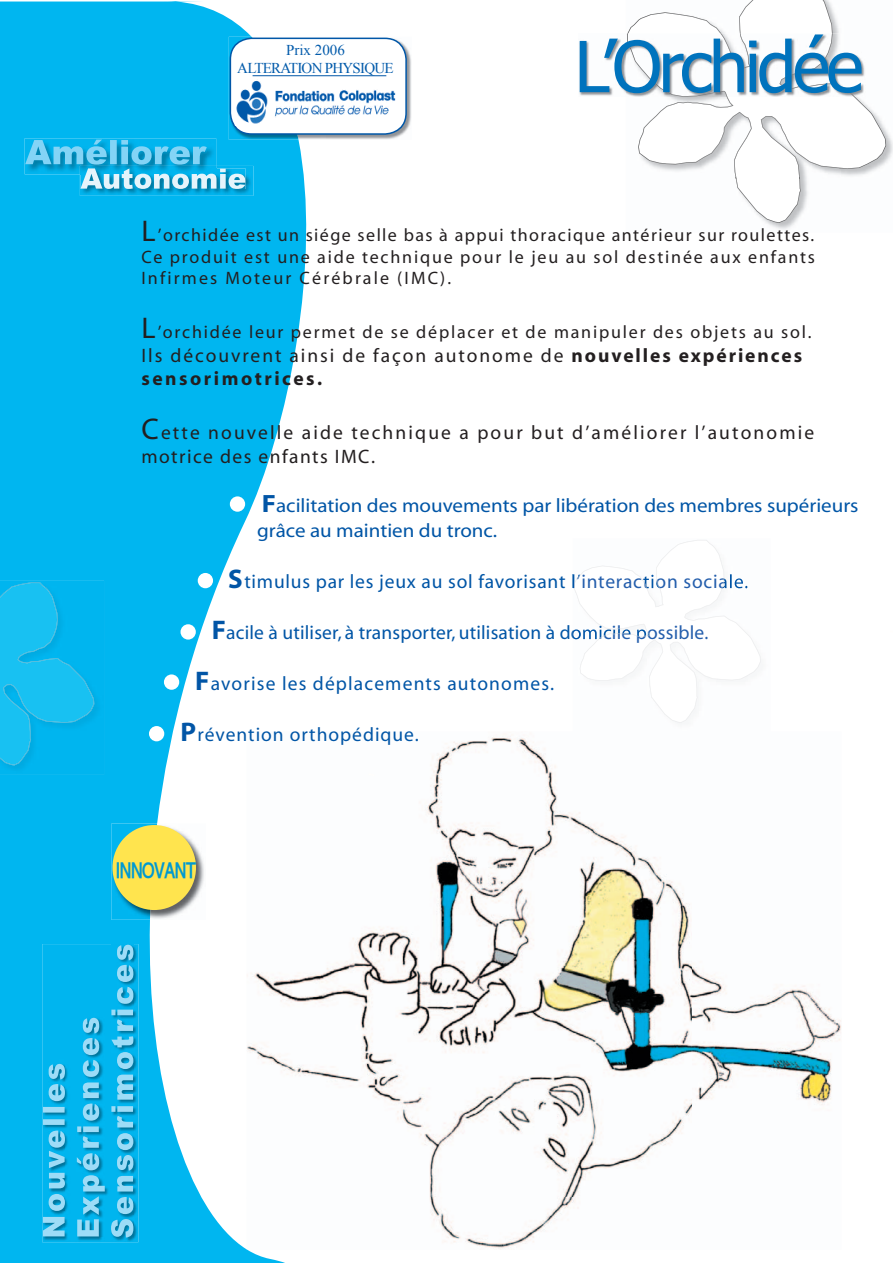
<style>
.page{position:relative;width:893px;height:1263px;background:#fff}
.page>*{position:absolute;margin:0;border:0;box-sizing:border-box;transform-origin:0 0}
.t1{font:70.5px "Tahoma";letter-spacing:-.05em;color:#0073bd}
.t2{font:700 27px "Myriad";color:#0155a6}
.t3{font:100 21.45px "Alps";letter-spacing:-.02em;color:#0099d1}
.t4{font:19.5px/25.5px "Myriad";color:#0155a6;scale:1.08 1}
.t5{font:19.5px/23.4px "Myriad";letter-spacing:.11em;color:#231f20}
.t6{font:700 19.5px/23.4px "Myriad";letter-spacing:.13em;color:#231f20}
.t7{font:19.5px "Myriad";letter-spacing:.01em;color:#22569f}
.t8{font:19.5px "Myriad";letter-spacing:.04em;color:#22569f}
.t9{font:19.5px "Myriad";letter-spacing:.06em;color:#0155a6}
.t10{font:19.5px "Myriad";letter-spacing:.05em;color:#0155a6}
.t11{font:18px/21.6px "Myriad";letter-spacing:.1em;color:#231f20;text-align:justify}
.t12{font:15px/18px "Times New Roman";letter-spacing:-.05em;color:#035bab;text-align:center}
.s1{font-size:30px}
.s2{font-weight:400}
.s3{font-weight:700;font-size:25.05px}
.s4{font-weight:700;font-size:27px}
</style>
<div class="page">
<img style="left:885px;top:128px;width:8px;height:35px">
<img style="left:767px;top:223px;width:28px;height:7px">
<img style="left:765px;top:222px;width:31px;height:1px">
<svg style="left:634px;top:0;width:251px;height:222px"></svg>
<img style="left:322px;top:737px;width:519px;height:513px">
<svg style="left:0;top:1px;width:322px;height:1262px;fill:#00b6f0"></svg>
<img style="left:157px;top:824px;width:49px;height:96px">
<img style="left:111px;top:824px;width:46px;height:96px">
<div style="left:112px;top:825px;width:84px;height:85px;background:#ffe44e;border-radius:50%"></div>
<img style="left:25px;top:138px;width:191px;height:36px">
<img style="left:25px;top:140px;width:182px;height:25px">
<img style="left:42px;top:944px;width:96px;height:298px">
<img style="left:43px;top:1217px;width:22px;height:19px">
<img style="left:43px;top:1064px;width:22px;height:147px">
<img style="left:77px;top:1018px;width:28px;height:218px">
<img style="left:111px;top:1219px;width:22px;height:18px">
<img style="left:111px;top:945px;width:22px;height:269px">
<img style="left:80px;top:166px;width:173px;height:30px">
<img style="left:80px;top:166px;width:136px;height:2px">
<img style="left:80px;top:168px;width:166px;height:21px">
<img style="left:80px;top:168px;width:136px;height:6px">
<svg style="left:367px;top:773px;width:9px;height:4px"></svg>
<img style="left:0;top:581px;width:104px;height:194px">
<svg style="left:0;top:583px;width:94px;height:182px;background:#0fbbef"></svg>
<img style="left:573px;top:629px;width:2px;height:11px">
<svg style="left:575px;top:540px;width:185px;height:182px"></svg>
<div style="left:230px;top:496px;width:15px;height:16px;background:#fff;border-radius:50%"></div>
<img style="left:579px;top:34px;width:286px;height:63px">
<img style="left:627px;top:34px;width:228px;height:63px">
<img style="left:298px;top:37px;width:113px;height:103px">
<img style="left:229px;top:37px;width:69px;height:103px">
<div style="left:230px;top:38px;width:176px;height:96px;background:#fff;border-radius:21px"></div>
<div style="left:230px;top:38px;width:177px;height:97px;border:2px solid #0157a8;border-radius:21px"></div>
<img style="left:235px;top:81px;width:161px;height:45px">
<hr style="left:253px;top:75px;width:133px;height:1px;background:#0157a8">
<div style="left:198px;top:573px;width:15px;height:15px;background:#fff;border-radius:50%"></div>
<div style="left:149px;top:726px;width:15px;height:15px;background:#fff;border-radius:50%"></div>
<div style="left:164px;top:674px;width:15px;height:16px;background:#fff;border-radius:50%"></div>
<div style="left:181px;top:624px;width:15px;height:16px;background:#fff;border-radius:50%"></div>
<p class="t12" style="left:237px;top:40px;width:158px">Prix 2006<br>ALTERATION PHYSIQUE</p>
<p class="t1" style="left:574px;top:19px;width:290px">L’Orchidée</p>
<p class="t11" style="left:141px;top:225px;width:675px"><span class="s1">L</span>’orchidée est un siége selle bas à appui thoracique antérieur sur roulettes.<br>Ce produit est une aide technique pour le jeu au sol destinée aux enfants Infirmes Moteur Cérébrale (IMC).</p>
<p class="t11" style="left:141px;top:322px;width:672px"><span class="s1">L</span>’orchidée leur permet de se déplacer et de manipuler des objets au sol.</p>
<p class="t6" style="left:141px;top:344px;width:662px"><span class="s2">Ils découvrent ainsi de façon autonome de</span> nouvelles expériences sensorimotrices.</p>
<p class="t5" style="left:141px;top:422px;width:674px"><span class="s1">C</span>ette nouvelle aide technique a pour but d’améliorer l’autonomie motrice des enfants IMC.</p>
<p class="t4" style="left:257px;top:493px;width:558px"><span class="s3">F</span>acilitation des mouvements par libération des membres supérieurs grâce au maintien du tronc.</p>
<p class="t2" style="left:228px;top:565px;width:16px">S</p>
<p class="t2" style="left:212px;top:616px;width:16px">F</p>
<p class="t9" style="left:195px;top:674px;width:361px"><span class="s4">F</span>avorise les déplacements autonomes.</p>
<p class="t10" style="left:180px;top:725px;width:240px"><span class="s4">P</span>révention orthopédique.</p>
<p class="t8" style="left:244px;top:572px;width:505px">timulus par les jeux au sol favorisant l’interaction sociale.</p>
<p class="t7" style="left:226px;top:623px;width:484px">acile à utiliser, à transporter, utilisation à domicile possible.</p>
<p class="t3" style="left:116px;top:857px;width:82px">INNOVANT</p>
</div>
